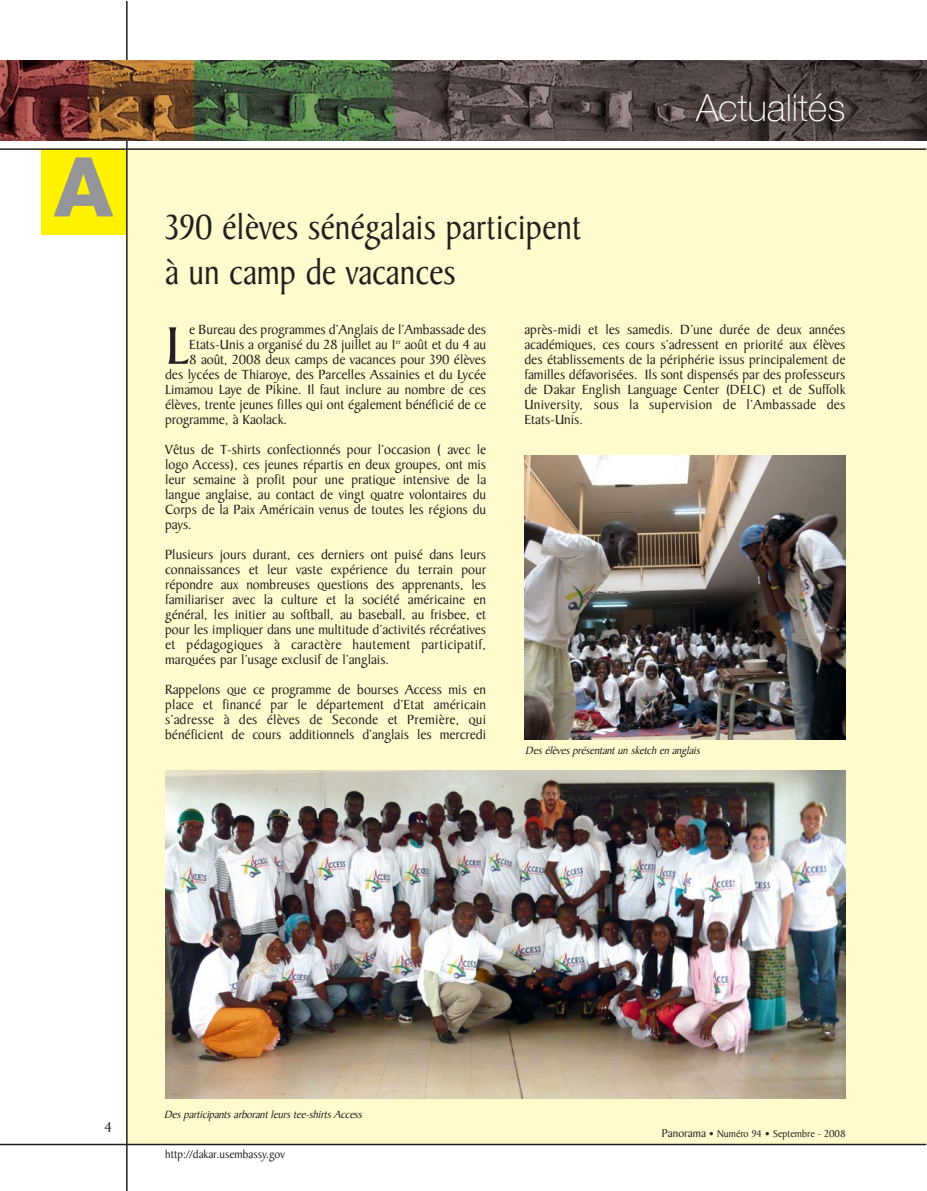
<style>
.page{position:relative;width:927px;height:1191px;background:#fff}
.page>*{position:absolute;margin:0;border:0;box-sizing:border-box;transform-origin:0 0}
.t1{font:800 82.5px "Helvetica Neue";color:#939598}
.t2{font:57px "Baker Signet";color:#231f20}
.t3{font:37.5px/45px "Baker Signet";color:#231f20;scale:.9 1}
.t4{font:100 37.5px "Helvetica Neue";color:#fff}
.t5{font:15px "Baker Signet";color:#231f20}
.t6{font:14.25px/15px "Baker Signet";color:#231f20;text-align:justify}
.t7{font:12px "Baker Signet";color:#231f20}
.t8{font:italic 11.25px "Baker Signet";color:#231f20}
.t9{font:10.5px "Baker Signet";color:#231f20}
.s1{font-size:12px}
</style>
<div class="page">
<div style="left:41px;top:150px;width:85px;height:85px;background:#fff200"></div>
<div style="left:127px;top:148px;width:799px;height:995px;background:#fffbcc"></div>
<hr style="left:126px;top:1px;width:2px;height:1190px;background:#231f20">
<img style="left:0;top:61px;width:926px;height:80px">
<hr style="left:0;top:1143px;width:926px;height:2px;background:#231f20">
<hr style="left:0;top:148px;width:926px;height:2px;background:#231f20">
<img style="left:165px;top:770px;width:680px;height:328px">
<img style="left:524px;top:456px;width:321px;height:283px">
<h1 class="t1" style="left:54px;top:157px;width:60px">A</h1>
<h3 class="t3" style="left:165px;top:209px;width:464px">390 élèves sénégalais participent à un camp de vacances</h3>
<h3 class="t4" style="left:696px;top:94px;width:151px">Actualités</h3>
<h2 class="t2" style="left:165px;top:324px;width:26px">L</h2>
<p class="t6" style="left:189px;top:323px;width:298px">e Bureau des programmes d’Anglais de l’Ambassade des</p>
<p class="t6" style="left:189px;top:338px;width:298px">Etats-Unis a organisé du 28 juillet au 1<sup>er</sup> août et du 4 au</p>
<p class="t6" style="left:189px;top:353px;width:298px">8 août, 2008 deux camps de vacances pour 390 élèves</p>
<p class="t6" style="left:165px;top:368px;width:323px">des lycées de Thiaroye, des Parcelles Assainies et du Lycée</p>
<p class="t6" style="left:165px;top:383px;width:323px">Limamou Laye de Pikine. Il faut inclure au nombre de ces</p>
<p class="t6" style="left:165px;top:398px;width:323px">élèves, trente jeunes filles qui ont également bénéficié de ce</p>
<p class="t6" style="left:165px;top:413px;width:124px">programme, à Kaolack.</p>
<p class="t6" style="left:165px;top:443px;width:323px">Vêtus de T-shirts confectionnés pour l’occasion ( avec le logo Access), ces jeunes répartis en deux groupes, ont mis leur semaine à profit pour une pratique intensive de la langue anglaise, au contact de vingt quatre volontaires du Corps de la Paix Américain venus de toutes les régions du pays.</p>
<p class="t6" style="left:165px;top:548px;width:323px">Plusieurs jours durant, ces derniers ont puisé dans leurs connaissances et leur vaste expérience du terrain pour répondre aux nombreuses questions des apprenants, les familiariser avec la culture et la société américaine en général, les initier au softball, au baseball, au frisbee, et pour les impliquer dans une multitude d’activités récréatives et pédagogiques à caractère hautement participatif, marquées par l’usage exclusif de l’anglais.</p>
<p class="t6" style="left:165px;top:683px;width:323px">Rappelons que ce programme de bourses Access mis en place et financé par le département d’Etat américain s’adresse à des élèves de Seconde et Première, qui bénéficient de cours additionnels d’anglais les mercredi</p>
<p class="t6" style="left:524px;top:323px;width:323px">après-midi et les samedis. D’une durée de deux années académiques, ces cours s’adressent en priorité aux élèves des établissements de la périphérie issus principalement de familles défavorisées. Ils sont dispensés par des professeurs de Dakar English Language Center (DELC) et de Suffolk University, sous la supervision de l’Ambassade des Etats-Unis.</p>
<p class="t8" style="left:526px;top:745px;width:178px">Desélèvesprésentantun sketch en anglais</p>
<p class="t5" style="left:104px;top:1121px;width:9px">4</p>
<p class="t8" style="left:164px;top:1109px;width:202px">Desparticipantsarborantleurstee-shirtsAccess</p>
<p class="t7" style="left:165px;top:1149px;width:121px">http://dakar.usembassy.gov</p>
<p class="t9" style="left:662px;top:1129px;width:185px"><span class="s1">Panorama</span> • Numéro 94 • Septembre - 2008</p>
</div>
